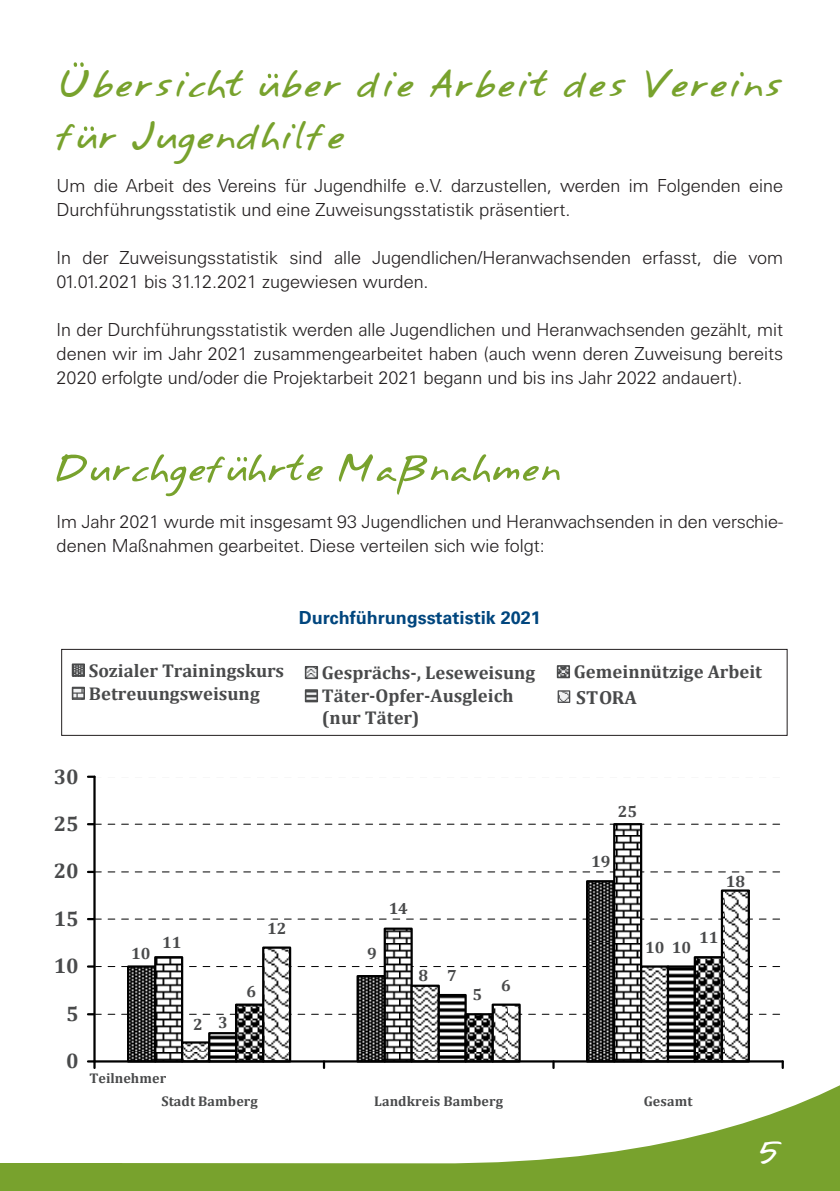
<style>
.page{position:relative;width:840px;height:1191px;background:#fff}
.page>*{position:absolute;margin:0;border:0;box-sizing:border-box;transform-origin:0 0}
.t1{font:32px/52px "Annifont";color:#78a22d}
.t2{font:28px "Annifont";color:#fff}
.t3{font:700 21.2px "Cambria";letter-spacing:-.005em;color:#494a4b}
.t4{font:700 19px "Cambria";letter-spacing:.015em;color:#494a4b}
.t5{font:700 18.6px/23px "Cambria";color:#494a4b}
.t6{font:300 18px/24px "Univers S";color:#231f20}
.t7{font:700 18px "Univers S";color:#00467e}
.t8{font:700 16.4px "Cambria";letter-spacing:-.005em;color:#494a4b}
.t9{font:700 14px "Cambria";letter-spacing:.005em;color:#494a4b}
</style>
<div class="page">
<svg style="left:783px;top:1060px;width:56px;height:131px;fill:#78a22d"></svg>
<svg style="left:615px;top:826px;width:24px;height:60px"></svg>
<div style="left:612px;top:823px;width:30px;height:239px;border:2px solid #000"></div>
<hr style="left:93px;top:776px;width:3px;height:285px;background:#000">
<svg style="left:88px;top:870px;width:692px;height:3px"></svg>
<svg style="left:88px;top:823px;width:692px;height:2px"></svg>
<svg style="left:88px;top:775px;width:8px;height:3px"></svg>
<svg style="left:0;top:886px;width:783px;height:305px"></svg>
<svg style="left:75px;top:666px;width:7px;height:7px"></svg>
<div style="left:72px;top:663px;width:13px;height:13px;border:2px solid #494a4b"></div>
<svg style="left:75px;top:689px;width:7px;height:8px"></svg>
<div style="left:72px;top:686px;width:13px;height:14px;border:2px solid #494a4b"></div>
<svg style="left:308px;top:669px;width:7px;height:7px"></svg>
<div style="left:305px;top:666px;width:13px;height:13px;border:2px solid #494a4b"></div>
<svg style="left:308px;top:692px;width:7px;height:7px"></svg>
<div style="left:305px;top:689px;width:13px;height:13px;border:2px solid #494a4b"></div>
<svg style="left:559px;top:668px;width:7px;height:7px"></svg>
<div style="left:556px;top:665px;width:13px;height:13px;border:2px solid #494a4b"></div>
<svg style="left:559px;top:692px;width:9px;height:9px"></svg>
<div style="left:557px;top:690px;width:13px;height:13px;border:1px solid #494a4b"></div>
<div style="left:61px;top:649px;width:726px;height:87px;border:1px solid #231f20"></div>
<svg style="left:74px;top:62px;width:10px;height:5px"></svg>
<svg style="left:267px;top:74px;width:11px;height:4px"></svg>
<svg style="left:84px;top:126px;width:10px;height:5px"></svg>
<svg style="left:57px;top:454px;width:502px;height:42px"></svg>
<h1 class="t1" style="left:57px;top:59px;width:727px">Ubersicht uber die Arbeit des Vereins fur Jugendhilfe</h1>
<p class="t6" style="left:57px;top:174px;width:727px">Um die Arbeit des Vereins für Jugendhilfe e.V. darzustellen, werden im Folgenden eine<br>Durchführungsstatistik und eine Zuweisungsstatistik präsentiert.</p>
<p class="t6" style="left:57px;top:246px;width:727px">In der Zuweisungsstatistik sind alle Jugendlichen/Heranwachsenden erfasst, die vom<br>01.01.2021 bis 31.12.2021 zugewiesen wurden.</p>
<p class="t6" style="left:57px;top:318px;width:727px;text-align:justify">In der Durchführungsstatistik werden alle Jugendlichen und Heranwachsenden gezählt, mit denen wir im Jahr 2021 zusammengearbeitet haben (auch wenn deren Zuweisung bereits 2020 erfolgte und/oder die Projektarbeit 2021 begann und bis ins Jahr 2022 andauert).</p>
<p class="t6" style="left:57px;top:510px;width:727px">Im Jahr 2021 wurde mit insgesamt 93 Jugendlichen und Heranwachsenden in den verschie&shy;denen Maßnahmen gearbeitet. Diese verteilen sich wie folgt:</p>
<p class="t7" style="left:298px;top:607px;width:243px">Durchführungsstatistik 2021</p>
<p class="t5" style="left:89px;top:658px;width:197px">Sozialer Trainingskurs<br>Betreuungsweisung</p>
<p class="t5" style="left:322px;top:661px;width:215px">Gesprächs-, Leseweisung<br>Täter-Opfer-Ausgleich</p>
<p class="t5" style="left:322px;top:705px;width:99px">(nur Täter)</p>
<p class="t5" style="left:573px;top:660px;width:189px">Gemeinnützige Arbeit</p>
<p class="t4" style="left:576px;top:684px;width:62px">STORA</p>
<p class="t3" style="left:54px;top:761px;width:26px">30</p>
<p class="t3" style="left:54px;top:809px;width:26px">25</p>
<p class="t3" style="left:54px;top:856px;width:26px">20</p>
<p class="t3" style="left:54px;top:903px;width:26px">15</p>
<p class="t3" style="left:54px;top:951px;width:26px">10</p>
<p class="t3" style="left:66px;top:998px;width:14px">5</p>
<p class="t3" style="left:66px;top:1046px;width:14px">0</p>
<p class="t8" style="left:267px;top:916px;width:21px">12</p>
<p class="t8" style="left:162px;top:930px;width:21px">11</p>
<p class="t8" style="left:131px;top:941px;width:21px">10</p>
<p class="t8" style="left:367px;top:941px;width:11px">9</p>
<p class="t8" style="left:388px;top:897px;width:21px">14</p>
<p class="t8" style="left:418px;top:963px;width:11px">8</p>
<p class="t8" style="left:447px;top:963px;width:11px">7</p>
<p class="t8" style="left:193px;top:1013px;width:11px">2</p>
<p class="t8" style="left:218px;top:1011px;width:11px">3</p>
<p class="t8" style="left:246px;top:980px;width:11px">6</p>
<p class="t8" style="left:472px;top:983px;width:11px">5</p>
<p class="t8" style="left:501px;top:973px;width:11px">6</p>
<p class="t8" style="left:617px;top:800px;width:21px">25</p>
<p class="t8" style="left:590px;top:850px;width:21px">19</p>
<p class="t8" style="left:725px;top:870px;width:21px">18</p>
<p class="t8" style="left:644px;top:935px;width:21px">10</p>
<p class="t8" style="left:671px;top:935px;width:21px">10</p>
<p class="t8" style="left:698px;top:926px;width:21px">11</p>
<p class="t9" style="left:89px;top:1068px;width:78px">Teilnehmer</p>
<p class="t9" style="left:161px;top:1091px;width:98px">Stadt Bamberg</p>
<p class="t9" style="left:374px;top:1091px;width:130px">Landkreis Bamberg</p>
<p class="t9" style="left:643px;top:1091px;width:50px">Gesamt</p>
<h2 class="t2" style="left:756px;top:1130px;width:28px">5</h2>
</div>
